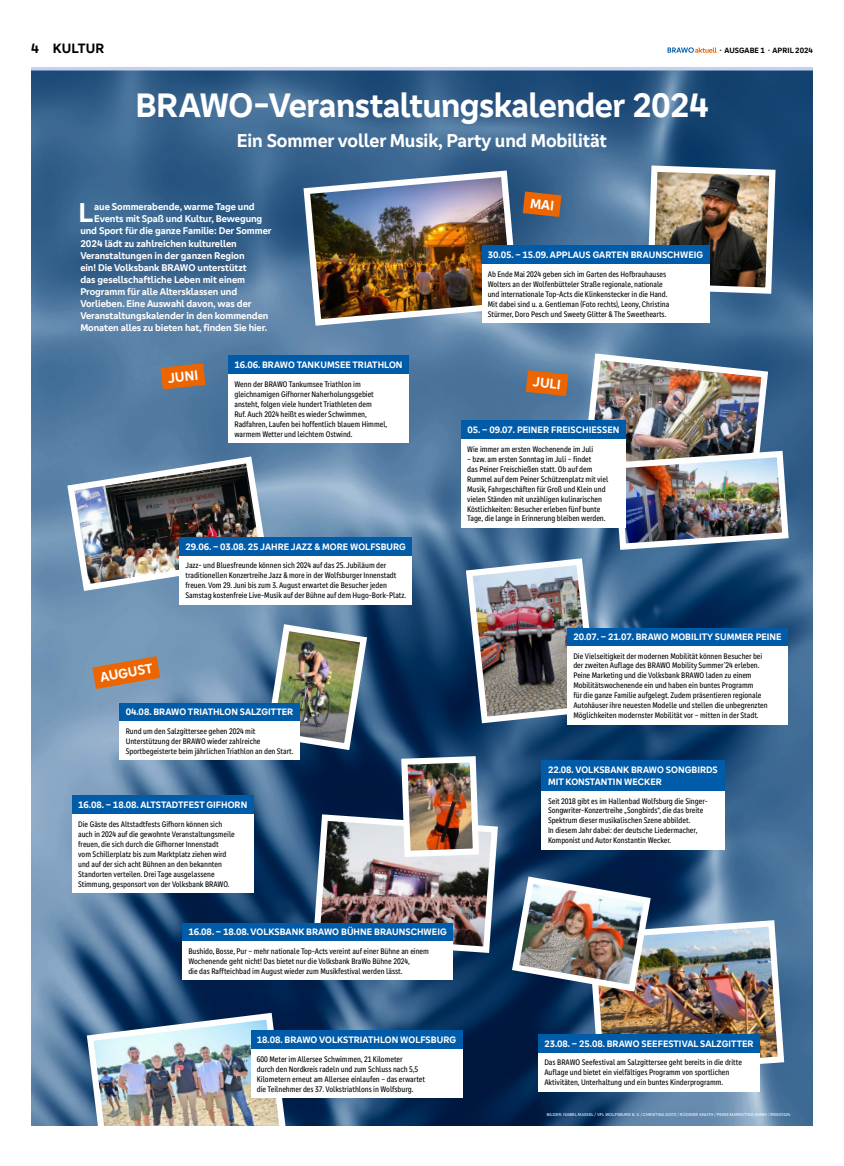
<style>
.page{position:relative;width:844px;height:1166px;background:#fff}
.page>*{position:absolute;margin:0;border:0;box-sizing:border-box;transform-origin:0 0}
.t1{font:700 35px "Genos GFG";letter-spacing:-.015em;color:#fff}
.t2{font:700 28.09px "Genos GFG";color:#fff}
.t3{font:700 19.25px "Genos GFG";letter-spacing:-.005em;color:#fff}
.t4{font:700 14px "Genos GFG";color:#fff}
.t5{font:700 14px "Genos GFG";letter-spacing:.01em;color:#000}
.t6{font:700 10.06px "Genos GFG";letter-spacing:-.005em;color:#fff}
.t7{font:700 9.62px/11.5px "Genos GFG";letter-spacing:.005em;color:#fff}
.t8{font:condensed 8.31px/10px "Genos GFG";letter-spacing:-.005em;color:#000}
.t9{font:700 7.88px "Genos GFG";letter-spacing:.01em;color:#000}
.t10{font:4.38px "Genos GFG";letter-spacing:.01em;color:#fff}
</style>
<div class="page">
<img style="left:31px;top:70px;width:781px;height:1056px">
<img style="left:643px;top:162px;width:135px;height:135px">
<div style="left:481px;top:245px;width:228px;height:19px;background:#005ba9"></div>
<div style="left:481px;top:264px;width:228px;height:59px;background:#fff"></div>
<img style="left:64px;top:350px;width:727px;height:776px">
<div style="left:461px;top:420px;width:165px;height:19px;background:#005ba9"></div>
<div style="left:461px;top:439px;width:165px;height:89px;background:#fff"></div>
<div style="left:538px;top:1034px;width:221px;height:19px;background:#005ba9"></div>
<div style="left:538px;top:1053px;width:221px;height:38px;background:#fff"></div>
<hr style="left:31px;top:67px;width:781px;height:3px;background:#c7d1ec">
<svg style="left:667px;top:47px;width:49px;height:6px"></svg>
<img style="left:300px;top:167px;width:261px;height:162px">
<h3 class="t5" style="left:31px;top:40px;width:75px">4 KULTUR</h3>
<p class="t9" style="left:718px;top:46px;width:96px">⋅ AUSGABE 1 ⋅ APRIL 2024</p>
<h1 class="t1" style="left:135px;top:85px;width:574px">BRAWO-Veranstaltungskalender 2024</h1>
<h3 class="t3" style="left:237px;top:130px;width:371px">Ein Sommer voller Musik, Party und Mobilität</h3>
<h2 class="t2" style="left:78px;top:197px;width:16px">L</h2>
<p class="t6" style="left:94px;top:201px;width:162px">aue Sommerabende, warme Tage und</p>
<p class="t6" style="left:94px;top:213px;width:169px">Events mit Spaß und Kultur, Bewegung</p>
<p class="t6" style="left:80px;top:225px;width:193px">und Sport für die ganze Familie: Der Sommer</p>
<p class="t6" style="left:80px;top:237px;width:158px">2024 lädt zu zahlreichen kulturellen</p>
<p class="t6" style="left:80px;top:249px;width:166px">Veranstaltungen in der ganzen Region</p>
<p class="t6" style="left:80px;top:261px;width:168px">ein! Die Volksbank BRAWO unterstützt</p>
<p class="t6" style="left:80px;top:273px;width:166px">das gesellschaftliche Leben mit einem</p>
<p class="t6" style="left:80px;top:286px;width:158px">Programm für alle Altersklassen und</p>
<p class="t6" style="left:80px;top:298px;width:173px">Vorlieben. Eine Auswahl davon, was der</p>
<p class="t6" style="left:80px;top:310px;width:190px">Veranstaltungskalender in den kommenden</p>
<p class="t6" style="left:80px;top:322px;width:188px">Monaten alles zu bieten hat, finden Sie hier.</p>
<h3 class="t4" style="left:167px;top:370px;width:32px;rotate:-6deg">JUNI</h3>
<p class="t7" style="left:234px;top:359px;width:169px">16.06. BRAWO TANKUMSEE TRIATHLON</p>
<p class="t8" style="left:234px;top:379px;width:154px">Wenn der BRAWO Tankumsee Triathlon im gleichnamigen Gifhorner Naherholungsgebiet ansteht, folgen viele hundert Triathleten dem<br>Ruf. Auch 2024 heißt es wieder Schwimmen, Radfahren, Laufen bei hoffentlich blauem Himmel, warmem Wetter und leichtem Ostwind.</p>
<h3 class="t4" style="left:99px;top:669px;width:54px;rotate:-10deg">AUGUST</h3>
<p class="t7" style="left:185px;top:540px;width:222px">29.06. – 03.08. 25 JAHRE JAZZ &amp; MORE WOLFSBURG</p>
<p class="t8" style="left:185px;top:561px;width:222px">Jazz- und Bluesfreunde können sich 2024 auf das 25. Jubiläum der traditionellen Konzertreihe Jazz &amp; more in der Wolfsburger Innenstadt freuen. Vom 29. Juni bis zum 3. August erwartet die Besucher jeden Samstag kostenfreie Live-Musik auf der Bühne auf dem Hugo-Bork-Platz.</p>
<p class="t7" style="left:126px;top:706px;width:169px">04.08. BRAWO TRIATHLON SALZGITTER</p>
<p class="t8" style="left:126px;top:726px;width:169px">Rund um den Salzgittersee gehen 2024 mit<br>Unterstützung der BRAWO wieder zahlreiche<br>Sportbegeisterte beim jährlichen Triathlon an den Start.</p>
<p class="t7" style="left:78px;top:799px;width:170px">16.08. – 18.08. ALTSTADTFEST GIFHORN</p>
<p class="t8" style="left:78px;top:819px;width:158px">Die Gäste des Altstadtfests Gifhorn können sich auch in 2024 auf die gewohnte Veranstaltungsmeile freuen, die sich durch die Gifhorner Innenstadt<br>vom Schillerplatz bis zum Marktplatz ziehen wird und auf der sich acht Bühnen an den bekannten Standorten verteilen. Drei Tage ausgelassene Stimmung, gesponsort von der Volksbank BRAWO.</p>
<p class="t7" style="left:188px;top:926px;width:260px">16.08. – 18.08. VOLKSBANK BRAWO BÜHNE BRAUNSCHWEIG</p>
<p class="t8" style="left:188px;top:946px;width:242px">Bushido, Bosse, Pur – mehr nationale Top-Acts vereint auf einer Bühne an einem<br>Wochenende geht nicht! Das bietet nur die Volksbank BraWo Bühne 2024,<br>die das Raffteichbad im August wieder zum Musikfestival werden lässt.</p>
<p class="t7" style="left:487px;top:249px;width:217px">30.05. – 15.09. APPLAUS GARTEN BRAUNSCHWEIG</p>
<p class="t8" style="left:487px;top:269px;width:183px">Ab Ende Mai 2024 geben sich im Garten des Hofbrauhauses Wolters an der Wolfenbütteler Straße regionale, nationale und internationale Top-Acts die Klinkenstecker in die Hand.<br>Mit dabei sind u. a. Gentleman (Foto rechts), Leony, Christina Stürmer, Doro Pesch und Sweety Glitter &amp; The Sweethearts.</p>
<h3 class="t4" style="left:534px;top:373px;width:29px;rotate:6deg">JULI</h3>
<p class="t7" style="left:467px;top:424px;width:153px">05. – 09.07. PEINER FREISCHIESSEN</p>
<p class="t8" style="left:467px;top:444px;width:128px">Wie immer am ersten Wochenende im Juli</p>
<p class="t8" style="left:467px;top:454px;width:143px">– bzw. am ersten Sonntag im Juli – findet<br>das Peiner Freischießen statt. Ob auf dem Rummel auf dem Peiner Schützenplatz mit viel Musik, Fahrgeschäften für Groß und Klein und vielen Ständen mit unzähligen kulinarischen Köstlichkeiten: Besucher erleben fünf bunte Tage, die lange in Erinnerung bleiben werden.</p>
<p class="t7" style="left:573px;top:631px;width:210px">20.07. – 21.07. BRAWO MOBILITY SUMMER PEINE</p>
<p class="t8" style="left:573px;top:651px;width:196px">Die Vielseitigkeit der modernen Mobilität können Besucher bei der zweiten Auflage des BRAWO Mobility Summer´24 erleben.<br>Peine Marketing und die Volksbank BRAWO laden zu einem Mobilitätswochenende ein und haben ein buntes Programm<br>für die ganze Familie aufgelegt. Zudem präsentieren regionale Autohäuser ihre neuesten Modelle und stellen die unbegrenzten Möglichkeiten modernster Mobilität vor – mitten in der Stadt.</p>
<p class="t7" style="left:548px;top:764px;width:171px">22.08. VOLKSBANK BRAWO SONGBIRDS<br>MIT KONSTANTIN WECKER</p>
<p class="t8" style="left:548px;top:796px;width:161px">Seit 2018 gibt es im Hallenbad Wolfsburg die Singer-Songwriter-Konzertreihe „Songbirds“, die das breite Spektrum dieser musikalischen Szene abbildet.<br>In diesem Jahr dabei: der deutsche Liedermacher, Komponist und Autor Konstantin Wecker.</p>
<p class="t7" style="left:257px;top:1034px;width:201px">18.08. BRAWO VOLKSTRIATHLON WOLFSBURG</p>
<p class="t8" style="left:257px;top:1054px;width:170px">600 Meter im Allersee Schwimmen, 21 Kilometer<br>durch den Nordkreis radeln und zum Schluss nach 5,5<br>Kilometern erneut am Allersee einlaufen – das erwartet die Teilnehmer des 37. Volkstriathlons in Wolfsburg.</p>
<p class="t7" style="left:544px;top:1037px;width:211px">23.08. – 25.08. BRAWO SEEFESTIVAL SALZGITTER</p>
<p class="t8" style="left:544px;top:1057px;width:199px">Das BRAWO Seefestival am Salzgittersee geht bereits in die dritte<br>Auflage und bietet ein vielfältiges Programm von sportlichen<br>Aktivitäten, Unterhaltung und ein buntes Kinderprogramm.</p>
<p class="t10" style="left:546px;top:1112px;width:245px">BILDER: ISABEL MASSEL / VFL WOLFSBURG E. V. / CHRISTINA GOTZ / RÜDIGER KNUTH / PEINE MARKETING GMBH / REGIOS24</p>
</div>
